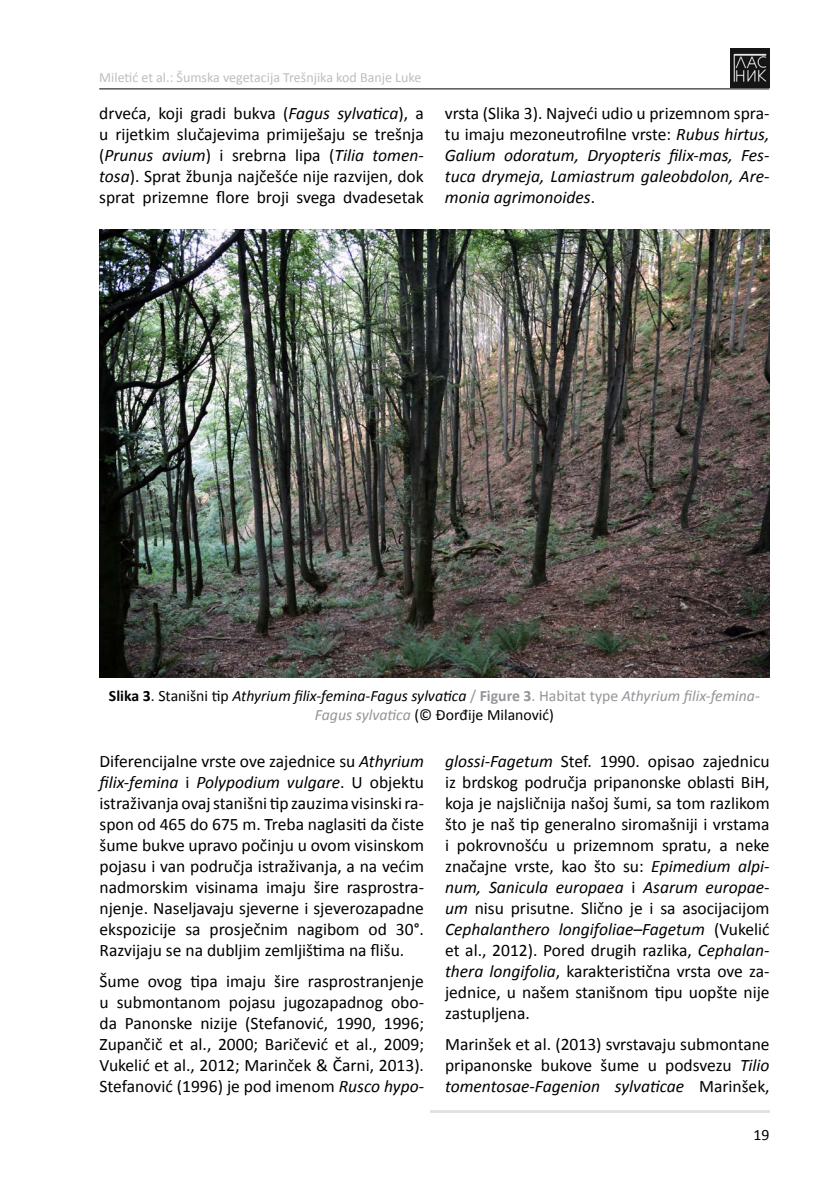
<style>
.page{position:relative;width:834px;height:1191px;background:#fff}
.page>*{position:absolute;margin:0;border:0;box-sizing:border-box;transform-origin:0 0}
.t1{font:17.5px/21px "Calibri";color:#000;text-align:justify}
.t2{font:italic 17.5px/21px "Calibri";color:#000;text-align:justify}
.t3{font:italic 15.75px/18.9px "Calibri";color:#000;text-align:center}
.t4{font:15.75px "Calibri";color:#000}
.t5{font:14px "Calibri";color:#bcbec0}
.s1{font-style:italic}
.s2{font-style:normal}
.s3{font-weight:700;font-style:normal}
.s4{font-style:normal;color:#939598}
.s5{font-weight:700;font-style:normal;color:#939598}
.s6{color:#939598}
</style>
<div class="page">
<img style="left:730px;top:49px;width:39px;height:38px">
<hr style="left:99px;top:88px;width:670px;height:1px;background:#000">
<hr style="left:430px;top:1110px;width:339px;height:3px;background:#e1e2e3">
<img style="left:99px;top:229px;width:670px;height:448px">
<p class="t5" style="left:99px;top:68px;width:323px">Miletić et al.: Šumska vegetacija Trešnjika kod Banje Luke</p>
<p class="t1" style="left:99px;top:103px;width:326px">drveća, koji gradi bukva (<span class="s1">Fagus sylvatica</span>), a u rijetkim slučajevima primiješaju se trešnja (<span class="s1">Prunus avium</span>) i srebrna lipa (<span class="s1">Tilia tomen&shy;tosa</span>). Sprat žbunja najčešće nije razvijen, dok sprat prizemne flore broji svega dvadesetak</p>
<p class="t2" style="left:445px;top:102px;width:326px"><span class="s2">vrsta (Slika 3). Najveći udio u prizemnom spra&shy;tu imaju mezoneutrofilne vrste:</span> Rubus hirtus, Galium odoratum, Dryopteris filix-mas, Fes&shy;tuca drymeja, Lamiastrum galeobdolon, Are&shy;monia agrimonoides<span class="s2">.</span></p>
<p class="t3" style="left:109px;top:685px;width:652px"><span class="s3">Slika 3</span><span class="s2">. Stanišni tip</span> Athyrium filix-femina-Fagus sylvatica <span class="s4">/</span> <span class="s5">Figure 3</span><span class="s4">. Habitat type</span> <span class="s6">Athyrium filix-femina-<br>Fagus sylvatica</span> <span class="s2">(© Đorđije Milanović)</span></p>
<p class="t1" style="left:99px;top:750px;width:326px">Diferencijalne vrste ove zajednice su <span class="s1">Athyrium filix-femina</span> i <span class="s1">Polypodium vulgare</span>. U objektu istraživanja ovaj stanišni tip zauzima visinski ra&shy;spon od 465 do 675 m. Treba naglasiti da čiste šume bukve upravo počinju u ovom visinskom pojasu i van područja istraživanja, a na većim nadmorskim visinama imaju šire rasprostra&shy;njenje. Naseljavaju sjeverne i sjeverozapadne ekspozicije sa prosječnim nagibom od 30°.<br>Razvijaju se na dubljim zemljištima na flišu.</p>
<p class="t1" style="left:99px;top:970px;width:326px">Šume ovog tipa imaju šire rasprostranjenje u submontanom pojasu jugozapadnog obo&shy;da Panonske nizije (Stefanović, 1990, 1996; Zupančič et al., 2000; Baričević et al., 2009; Vukelić et al., 2012; Marinček &amp; Čarni, 2013).<br>Stefanović (1996) je pod imenom <span class="s1">Rusco hypo-</span></p>
<p class="t1" style="left:445px;top:750px;width:326px"><span class="s1">glossi-Fagetum</span> Stef. 1990. opisao zajednicu iz brdskog područja pripanonske oblasti BiH, koja je najsličnija našoj šumi, sa tom razlikom što je naš tip generalno siromašniji i vrstama i pokrovnošću u prizemnom spratu, a neke značajne vrste, kao što su: <span class="s1">Epimedium alpi&shy;num, Sanicula europaea</span> i <span class="s1">Asarum europae&shy;um</span> nisu prisutne. Slično je i sa asocijacijom <span class="s1">Cephalanthero longifoliae–Fagetum</span> (Vukelić et al., 2012). Pored drugih razlika, <span class="s1">Cephalan&shy;thera longifolia</span>, karakteristična vrsta ove za&shy;jednice, u našem stanišnom tipu uopšte nije zastupljena.</p>
<p class="t1" style="left:445px;top:1033px;width:326px">Marinšek et al. (2013) svrstavaju submontane pripanonske bukove šume u podsvezu <span class="s1">Tilio tomentosae-Fagenion sylvaticae</span> Marinšek,</p>
<p class="t4" style="left:753px;top:1125px;width:17px">19</p>
</div>
